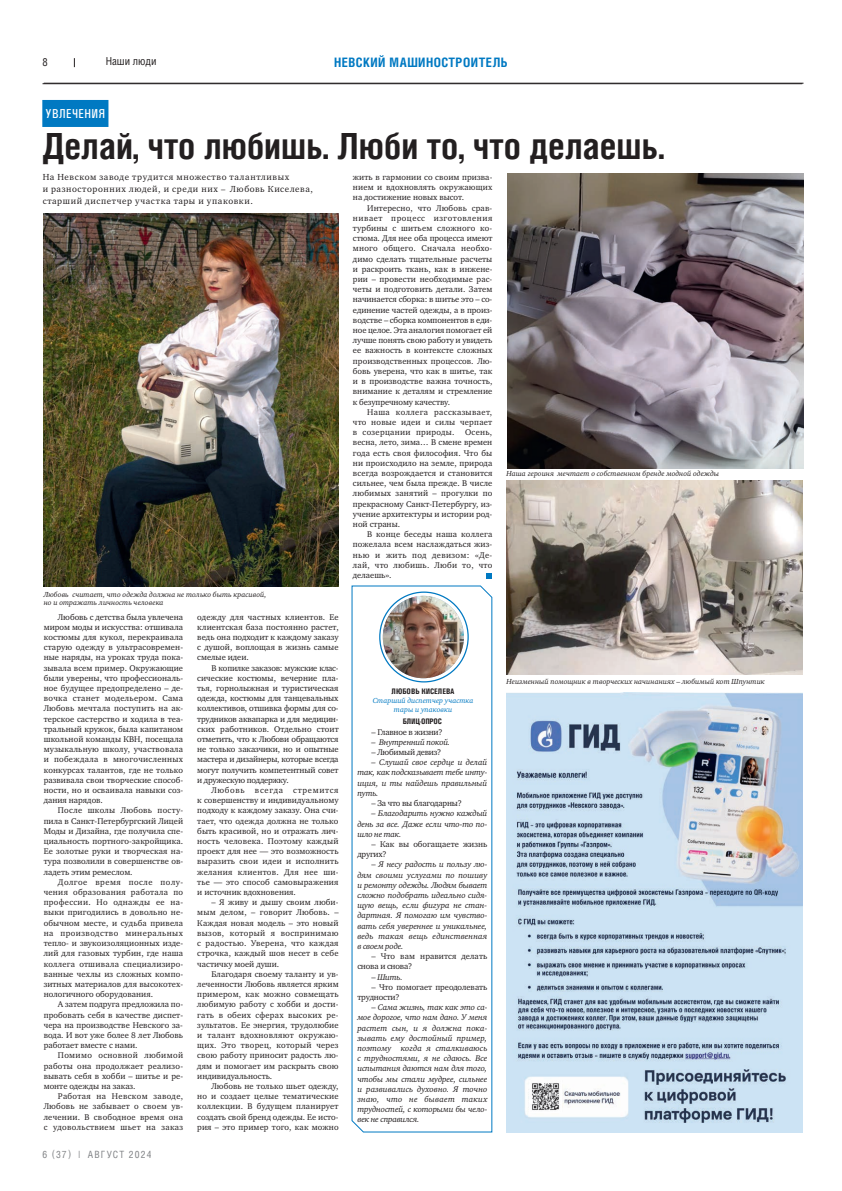
<style>
.page{position:relative;width:842px;height:1191px;background:#fff}
.page>*{position:absolute;margin:0;border:0;box-sizing:border-box;transform-origin:0 0}
.t1{font:700 36px "Helios Cond";color:#231f20}
.t2{font:700 13px "Helios Cond";letter-spacing:.035em;color:#0079c2}
.t3{font:500 13px "Univers Condensed";letter-spacing:.03em;color:#fff}
.t4{font:11px "Helios Cond";color:#231f20}
.t5{font:10px "Helios Cond";letter-spacing:.12em;color:#808285}
.t6{font:9px/12px "Charter ITC";letter-spacing:.07em;color:#231f20}
.t7{font:8.5px/10.2px "Charter ITC";letter-spacing:.005em;color:#231f20;text-align:justify}
.t8{font:italic 8.5px/10.2px "Charter ITC";letter-spacing:-.015em;color:#231f20;text-align:justify}
.t9{font:8.5px "Charter ITC";letter-spacing:-.025em;color:#231f20}
.t10{font:700 8px "Univers Condensed";color:#231f20}
.t11{font:700 8px "Univers Condensed";letter-spacing:-.025em;color:#231f20}
.t12{font:italic 7.5px/8px "Charter ITC";color:#231f20}
.t13{font:italic 7.5px/9px "Charter ITC";color:#0079c2;text-align:center}
.s1{font-size:8.5px}
.s2{font-style:normal}
</style>
<div class="page">
<hr style="left:44px;top:83px;width:759px;height:1px;background:#231f20">
<div style="left:42px;top:100px;width:66px;height:27px;background:#0079c2"></div>
<svg style="left:351px;top:585px;width:142px;height:548px"></svg>
<img style="left:383px;top:596px;width:81px;height:82px">
<img style="left:507px;top:692px;width:295px;height:440px">
<img style="left:507px;top:481px;width:295px;height:193px">
<img style="left:508px;top:174px;width:295px;height:295px">
<img style="left:44px;top:214px;width:295px;height:372px">
<img style="left:530px;top:1080px;width:31px;height:32px">
<svg style="left:486px;top:573px;width:5px;height:5px"></svg>
<hr style="left:43px;top:84px;width:759px;height:1px;background:#231f20">
<p class="t4" style="left:43px;top:55px;width:7px">8</p>
<h2 class="t2" style="left:334px;top:54px;width:175px">НЕВСКИЙ МАШИНОСТРОИТЕЛЬ</h2>
<p class="t4" style="left:106px;top:54px;width:52px">Наши люди</p>
<h2 class="t3" style="left:46px;top:106px;width:61px">увлечения</h2>
<h1 class="t1" style="left:42px;top:121px;width:624px">Делай, что любишь. Люби то, что делаешь.</h1>
<p class="t6" style="left:43px;top:171px;width:272px">На Невском заводе трудится множество талантливых<br>и разносторонних людей, и среди них <span class="s1">–</span> Любовь Киселева, старший диспетчер участка тары и упаковки.</p>
<p class="t7" style="left:353px;top:172px;width:141px">жить в гармонии со своим призва&shy;нием и вдохновлять окружающих на достижение новых высот.</p>
<p class="t7" style="left:353px;top:203px;width:141px;text-indent:14px">Интересно, что Любовь срав&shy;нивает процесс изготовления турбины с шитьем сложного ко&shy;стюма. Для нее оба процесса имеют много общего. Сначала необхо&shy;димо сделать тщательные расчеты и раскроить ткань, как в инжене&shy;рии – провести необходимые рас&shy;четы и подготовить детали. Затем начинается сборка: в шитье это – со&shy;единение частей одежды, а в произ&shy;водстве – сборка компонентов в еди&shy;ное целое. Эта аналогия помогает ей лучше понять свою работу и увидеть ее важность в контексте сложных производственных процессов. Лю&shy;бовь уверена, что как в шитье, так и в производстве важна точность, внимание к деталям и стремление к безупречному качеству.</p>
<p class="t7" style="left:353px;top:407px;width:141px;text-indent:14px">Наша коллега рассказывает, что новые идеи и силы черпает в созерцании природы. Осень, весна, лето, зима… В смене времен года есть своя философия. Что бы ни происходило на земле, природа всегда возрождается и становится сильнее, чем была прежде. В числе любимых занятий – прогулки по прекрасному Санкт-Петербургу, из&shy;учение архитектуры и истории род&shy;ной страны.</p>
<p class="t7" style="left:353px;top:529px;width:141px;text-indent:14px">В конце беседы наша коллега пожелала всем наслаждаться жиз&shy;нью и жить под девизом: «Де&shy;лай, что любишь. Люби то, что делаешь».</p>
<p class="t12" style="left:506px;top:469px;width:214px">Наша героиня мечтает о собственном бренде модной одежды</p>
<p class="t12" style="left:44px;top:590px;width:224px">Любовь считает, что одежда должна не только быть красивой, но и отражать личность человека</p>
<p class="t7" style="left:44px;top:611px;width:141px;text-indent:14px">Любовь с детства была увлечена миром моды и искусства: отшивала костюмы для кукол, перекраивала старую одежду в ультрасовремен&shy;ные наряды, на уроках труда пока&shy;зывала всем пример. Окружающие были уверены, что профессиональ&shy;ное будущее предопределено – де&shy;вочка станет модельером. Сама Любовь мечтала поступить на ак&shy;терское састерство и ходила в теа&shy;тральный кружок, была капитаном школьной команды КВН, посещала музыкальную школу, участвовала и побеждала в многочисленных конкурсах талантов, где не только развивала свои творческие способ&shy;ности, но и осваивала навыки соз&shy;дания нарядов.</p>
<p class="t7" style="left:44px;top:805px;width:141px;text-indent:14px">После школы Любовь посту&shy;пила в Санкт-Петербургский Лицей Моды и Дизайна, где получила спе&shy;циальность портного-закройщика.<br>Ее золотые руки и творческая на&shy;тура позволили в совершенстве ов&shy;ладеть этим ремеслом.</p>
<p class="t7" style="left:44px;top:877px;width:141px;text-indent:14px">Долгое время после полу&shy;чения образования работала по профессии. Но однажды ее на&shy;выки пригодились в довольно не&shy;обычном месте, и судьба привела на производство минеральных тепло- и звукоизоляционных изде&shy;лий для газовых турбин, где наша коллега отшивала специализиро&shy;ванные чехлы из сложных компо&shy;зитных материалов для высокотех&shy;нологичного оборудования.</p>
<p class="t7" style="left:44px;top:999px;width:141px;text-indent:14px">А затем подруга предложила по&shy;пробовать себя в качестве диспет&shy;чера на производстве Невского за&shy;вода. И вот уже более 8 лет Любовь работает вместе с нами.</p>
<p class="t7" style="left:44px;top:1050px;width:141px;text-indent:14px">Помимо основной любимой работы она продолжает реализо&shy;вывать себя в хобби – шитье и ре&shy;монте одежды на заказ.</p>
<p class="t7" style="left:44px;top:1091px;width:141px;text-indent:14px">Работая на Невском заводе, Любовь не забывает о своем ув&shy;лечении. В свободное время она с удовольствием шьет на заказ</p>
<p class="t5" style="left:43px;top:1148px;width:110px">6 (37) | АВГУСТ 2024</p>
<p class="t7" style="left:197px;top:611px;width:143px">одежду для частных клиентов. Ее клиентская база постоянно растет, ведь она подходит к каждому заказу с душой, воплощая в жизнь самые смелые идеи.</p>
<p class="t7" style="left:197px;top:662px;width:143px;text-indent:14px">В копилке заказов: мужские клас&shy;сические костюмы, вечерние пла&shy;тья, горнолыжная и туристическая одежда, костюмы для танцевальных коллективов, отшивка формы для со&shy;трудников аквапарка и для медицин&shy;ских работников. Отдельно стоит отметить, что к Любови обращаются не только заказчики, но и опытные мастера и дизайнеры, которые всегда могут получить компетентный совет и дружескую поддержку.</p>
<p class="t7" style="left:197px;top:785px;width:143px;text-indent:14px">Любовь всегда стремится к совершенству и индивидуальному подходу к каждому заказу. Она счи&shy;тает, что одежда должна не только быть красивой, но и отражать лич&shy;ность человека. Поэтому каждый проект для нее — это возможность выразить свои идеи и исполнить желания клиентов. Для нее ши&shy;тье — это способ самовыражения и источник вдохновения.</p>
<p class="t7" style="left:197px;top:897px;width:143px;text-indent:14px">– Я живу и дышу своим люби&shy;мым делом, – говорит Любовь. – Каждая новая модель – это новый вызов, который я воспринимаю с радостью. Уверена, что каждая строчка, каждый шов несет в себе частичку моей души.</p>
<p class="t7" style="left:197px;top:968px;width:143px;text-indent:14px">Благодаря своему таланту и ув&shy;леченности Любовь является ярким примером, как можно совмещать любимую работу с хобби и дости&shy;гать в обеих сферах высоких ре&shy;зультатов. Ее энергия, трудолюбие и талант вдохновляют окружаю&shy;щих. Это творец, который через свою работу приносит радость лю&shy;дям и помогает им раскрыть свою индивидуальность.</p>
<p class="t7" style="left:197px;top:1081px;width:143px;text-indent:14px">Любовь не только шьет одежду, но и создает целые тематические коллекции. В будущем планирует создать свой бренд одежды. Ее исто&shy;рия – это пример того, как можно</p>
<p class="t10" style="left:392px;top:686px;width:65px">любовь кИселевА</p>
<p class="t13" style="left:373px;top:695px;width:102px">Старший диспетчер участка тары и упаковки</p>
<p class="t11" style="left:403px;top:717px;width:41px">блИц-опрос</p>
<p class="t9" style="left:372px;top:726px;width:73px">– Главное в жизни?</p>
<p class="t8" style="left:372px;top:737px;width:80px">– Внутренний покой.</p>
<p class="t9" style="left:372px;top:747px;width:71px">– Любимый девиз?</p>
<p class="t8" style="left:357px;top:757px;width:131px;text-indent:14px">– Слушай свое сердце и делай так, как подсказывает тебе инту&shy;иция, и ты найдешь правильный путь.</p>
<p class="t9" style="left:372px;top:798px;width:92px">– За что вы благодарны?</p>
<p class="t8" style="left:357px;top:808px;width:131px;text-indent:14px">– Благодарить нужно каждый день за все. Даже если что-то по&shy;шло не так.</p>
<p class="t7" style="left:357px;top:839px;width:131px;text-indent:14px">– Как вы обогащаете жизнь других?</p>
<p class="t8" style="left:357px;top:859px;width:132px;text-indent:14px"><span class="s2">–</span> Я несу радость и пользу лю&shy;дям своими услугами по пошиву и ремонту одежды. Людям бывает сложно подобрать идеально сидя&shy;щую вещь, если фигура не стан&shy;дартная. Я помогаю им чувство&shy;вать себя увереннее и уникальнее, ведь такая вещь единственная в своем роде.</p>
<p class="t7" style="left:357px;top:951px;width:131px;text-indent:14px">– Что вам нравится делать снова и снова?</p>
<p class="t8" style="left:372px;top:971px;width:33px"><span class="s2">–</span> Шить.</p>
<p class="t7" style="left:357px;top:981px;width:132px;text-indent:14px">– Что помогает преодолевать трудности?</p>
<p class="t8" style="left:357px;top:1002px;width:132px;text-indent:14px"><span class="s2">–</span> Сама жизнь, так как это са&shy;мое дорогое, что нам дано. У меня растет сын, и я должна пока&shy;зывать ему достойный пример, поэтому когда я сталкиваюсь с трудностями, я не сдаюсь. Все испытания даются нам для того, чтобы мы стали мудрее, сильнее и развивались духовно. Я точно знаю, что не бывает таких трудностей, с которыми бы чело&shy;век не справился.</p>
<p class="t12" style="left:506px;top:677px;width:260px">Неизменный помощник в творческих начинаниях <span class="s2">–</span> любимый кот Шпунтик</p>
</div>
